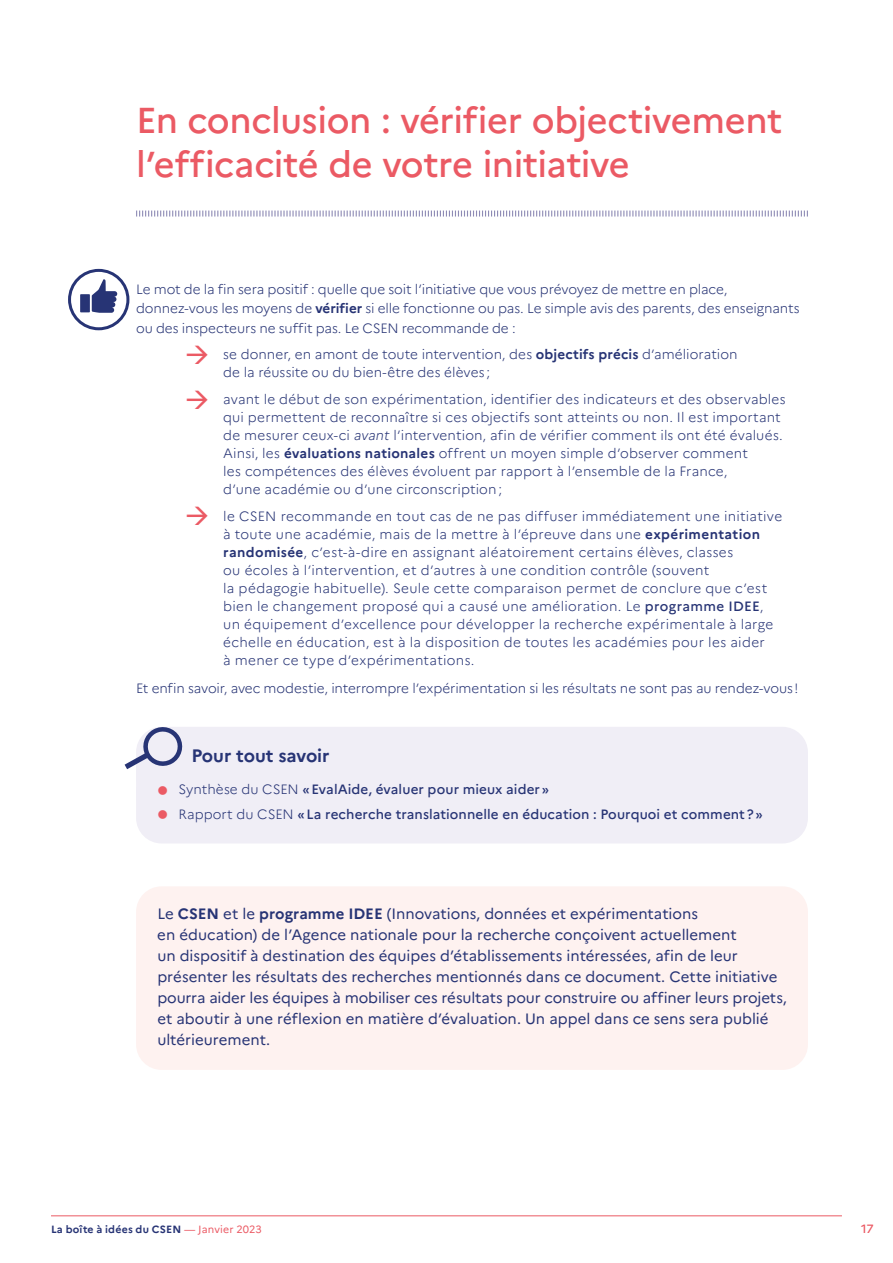
<style>
.page{position:relative;width:893px;height:1263px;background:#fff}
.page>*{position:absolute;margin:0;border:0;box-sizing:border-box;transform-origin:0 0}
.t1{font:500 36px/43.2px "Marianne";letter-spacing:-.01em;color:#eb5a64}
.t2{font:700 18px "Marianne";letter-spacing:-.005em;color:#273475}
.t3{font:15px/21px "Marianne";color:#273475}
.t4{font:300 13.5px/18px "Marianne";letter-spacing:.015em;color:#273475}
.t5{font:300 13.5px/19.5px "Marianne";letter-spacing:-.01em;color:#273475}
.t6{font:500 13.5px "Marianne";letter-spacing:.005em;color:#273475}
.t7{font:500 12px "Marianne";color:#eb5a64}
.t8{font:700 10.5px "Marianne";letter-spacing:.02em;color:#273475}
.s1{font-weight:700}
.s2{color:#eb5a64}
.s3{font-style:italic}
.s4{font-weight:500}
.s5{font-weight:300}
.s6{font-weight:400;color:#eb5a64}
</style>
<div class="page">
<hr style="left:51px;top:1215px;width:791px;height:1px;background:#eb5a64">
<svg style="left:136px;top:210px;width:672px;height:7px"></svg>
<div style="left:136px;top:886px;width:672px;height:184px;background:#fef2f0;border-radius:26px"></div>
<svg style="left:70px;top:270px;width:58px;height:59px"></svg>
<div style="left:68px;top:269px;width:61px;height:61px;border:3px solid #273475;border-radius:50%"></div>
<svg style="left:80px;top:279px;width:37px;height:34px"></svg>
<div style="left:125px;top:727px;width:683px;height:116px;background:#f0eef6"></div>
<h1 class="t1" style="left:136px;top:99px;width:648px">En conclusion : vérifier objectivement l’efficacité de votre initiative</h1>
<p class="t5" style="left:136px;top:279px;width:665px">Le mot de la fin sera positif : quelle que soit l’initiative que vous prévoyez de mettre en place, donnez‑vous les moyens de <span class="s1">vérifier</span> si elle fonctionne ou pas. Le simple avis des parents, des enseignants ou des inspecteurs ne suffit pas. Le CSEN recommande de :</p>
<p class="t4" style="left:223px;top:346px;width:516px;text-indent:-38px"><span class="s2">→</span> se donner, en amont de toute intervention, des <span class="s1">objectifs précis</span> d’amélioration de la réussite ou du bien-être des élèves ;</p>
<p class="t4" style="left:223px;top:390px;width:564px;text-indent:-38px"><span class="s2">→</span> avant le début de son expérimentation, identifier des indicateurs et des observables qui permettent de reconnaître si ces objectifs sont atteints ou non. Il est important de mesurer ceux-ci <span class="s3">avant</span> l’intervention, afin de vérifier comment ils ont été évalués.<br>Ainsi, les <span class="s1">évaluations nationales</span> offrent un moyen simple d’observer comment<br>les compétences des élèves évoluent par rapport à l’ensemble de la France,<br>d’une académie ou d’une circonscription;</p>
<p class="t4" style="left:223px;top:507px;width:560px;text-indent:-38px"><span class="s2">→</span> le CSEN recommande en tout cas de ne pas diffuser immédiatement une initiative à toute une académie, mais de la mettre à l’épreuve dans une <span class="s1">expérimentation randomisée</span>, c’est-à-dire en assignant aléatoirement certains élèves, classes<br>ou écoles à l’intervention, et d’autres à une condition contrôle (souvent<br>la pédagogie habituelle). Seule cette comparaison permet de conclure que c’est bien le changement proposé qui a causé une amélioration. Le <span class="s4">programme IDEE</span>, un équipement d’excellence pour développer la recherche expérimentale à large échelle en éducation, est à la disposition de toutes les académies pour les aider<br>à mener ce type d’expérimentations.</p>
<p class="t5" style="left:136px;top:678px;width:664px">Et enfin savoir, avec modestie, interrompre l’expérimentation si les résultats ne sont pas au rendez-vous!</p>
<h2 class="t2" style="left:191px;top:744px;width:140px">Pour tout savoir</h2>
<p class="t6" style="left:157px;top:781px;width:393px"><span class="s2">●</span> <span class="s5">Synthèse du CSEN</span> «EvalAide, évaluer pour mieux aider»</p>
<p class="t6" style="left:157px;top:806px;width:607px"><span class="s2">●</span> <span class="s5">Rapport du CSEN</span> «La recherche translationnelle en éducation : Pourquoi et comment?»</p>
<p class="t3" style="left:157px;top:903px;width:631px">Le <span class="s1">CSEN</span> et le <span class="s1">programme IDEE</span> (Innovations, données et expérimentations<br>en éducation) de l’Agence nationale pour la recherche conçoivent actuellement<br>un dispositif à destination des équipes d’établissements intéressées, afin de leur présenter les résultats des recherches mentionnés dans ce document. Cette initiative pourra aider les équipes à mobiliser ces résultats pour construire ou affiner leurs projets, et aboutir à une réflexion en matière d’évaluation. Un appel dans ce sens sera publié ultérieurement.</p>
<p class="t8" style="left:51px;top:1223px;width:212px">La boîte à idées du CSEN <span class="s6">— Janvier 2023</span></p>
<p class="t7" style="left:861px;top:1221px;width:14px">17</p>
</div>
